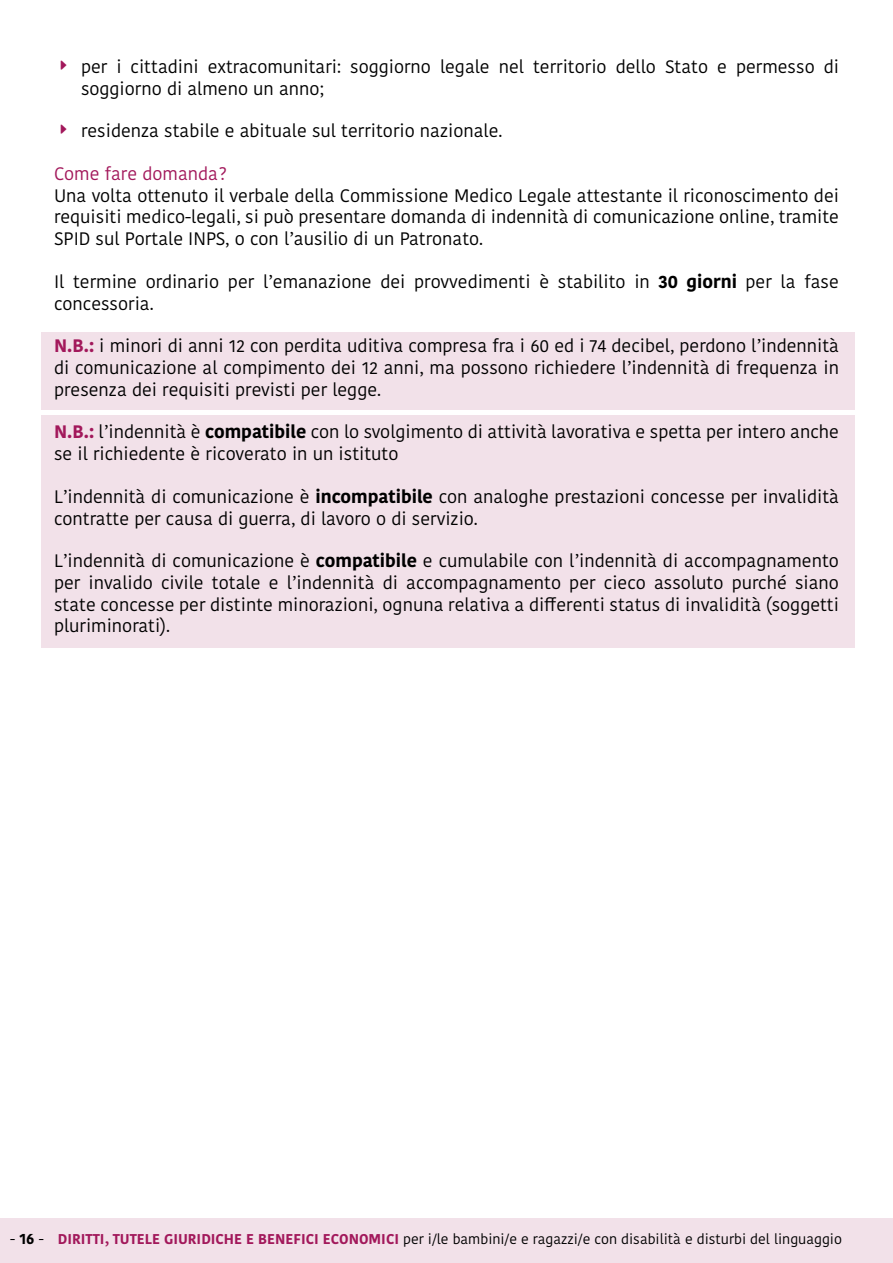
<style>
.page{position:relative;width:893px;height:1263px;background:#fff}
.page>*{position:absolute;margin:0;border:0;box-sizing:border-box;transform-origin:0 0}
.t1{font:18px/21.6px "Kohinoor Bangla";color:#000}
.t2{font:18px "Kohinoor Bangla";color:#a2185b}
.t3{font:14.1px "Kohinoor Bangla";color:#000}
.s1{font-weight:700}
.s2{font-weight:700;color:#a2185b}
.s3{font-size:15px}
.s4{font-weight:700;font-size:15px}
</style>
<div class="page">
<div style="left:0;top:1218px;width:893px;height:45px;background:#f2e1e9"></div>
<div style="left:41px;top:332px;width:814px;height:78px;background:#f2e1e9"></div>
<div style="left:41px;top:415px;width:814px;height:233px;background:#f2e1e9"></div>
<p class="t1" style="left:81px;top:55px;width:759px">per i cittadini extracomunitari: soggiorno legale nel territorio dello Stato e permesso di soggiorno di almeno un anno;</p>
<p class="t1" style="left:81px;top:120px;width:423px">residenza stabile e abituale sul territorio nazionale.</p>
<p class="t2" style="left:54px;top:160px;width:174px">Come fare domanda?</p>
<p class="t1" style="left:54px;top:184px;width:786px;text-align:justify">Una volta ottenuto il verbale della Commissione Medico Legale attestante il riconoscimento dei requisiti medico-legali, si può presentare domanda di indennità di comunicazione online, tramite SPID sul Portale INPS, o con l’ausilio di un Patronato.</p>
<p class="t1" style="left:54px;top:270px;width:786px">Il termine ordinario per l’emanazione dei provvedimenti è stabilito in <span class="s1">30 giorni</span> per la fase concessoria.</p>
<p class="t1" style="left:54px;top:335px;width:787px;text-align:justify"><span class="s2">N.B.:</span> i minori di anni 12 con perdita uditiva compresa fra i 60 ed i 74 decibel, perdono l’indennità di comunicazione al compimento dei 12 anni, ma possono richiedere l’indennità di frequenza in presenza dei requisiti previsti per legge.</p>
<p class="t1" style="left:54px;top:421px;width:786px"><span class="s2">N.B.:</span> l’indennità è <span class="s1">compatibile</span> con lo svolgimento di attività lavorativa e spetta per intero anche se il richiedente è ricoverato in un istituto</p>
<p class="t1" style="left:54px;top:485px;width:786px">L’indennità di comunicazione è <span class="s1">incompatibile</span> con analoghe prestazioni concesse per invalidità contratte per causa di guerra, di lavoro o di servizio.</p>
<p class="t1" style="left:54px;top:550px;width:786px;text-align:justify">L’indennità di comunicazione è <span class="s1">compatibile</span> e cumulabile con l’indennità di accompagnamento per invalido civile totale e l’indennità di accompagnamento per cieco assoluto purché siano state concesse per distinte minorazioni, ognuna relativa a differenti status di invalidità (soggetti pluriminorati).</p>
<p class="t3" style="left:10px;top:1228px;width:833px"><span class="s3">-</span> <span class="s4">16</span> <span class="s3">-</span> <span class="s2">DIRITTI, TUTELE GIURIDICHE E BENEFICI ECONOMICI</span> per i/le bambini/e e ragazzi/e con disabilità e disturbi del linguaggio</p>
</div>
